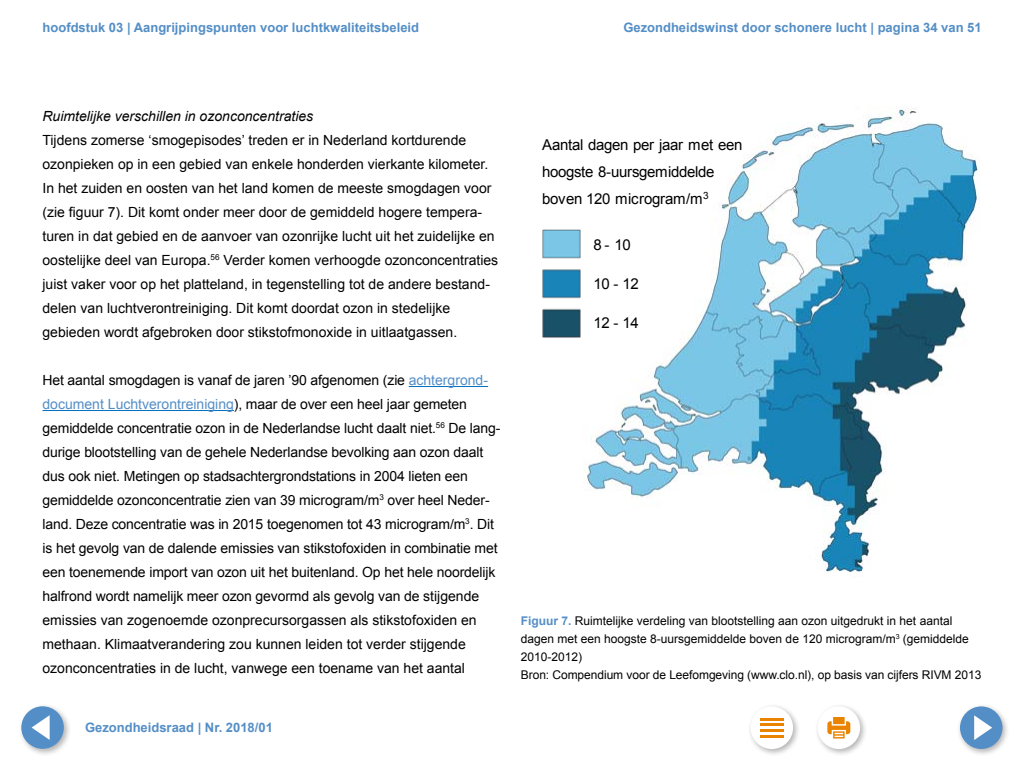
<style>
.page{position:relative;width:1024px;height:768px;background:#fff}
.page>*{position:absolute;margin:0;border:0;box-sizing:border-box;transform-origin:0 0}
.t1{font:15px/27px "Arial";letter-spacing:-.025em;color:#000}
.t2{font:14px/24px "Arial";color:#000}
.t3{font:italic 14px "Arial";color:#000}
.t4{font:700 13px "Arial";color:#548ec6}
.t5{font:12px/18px "Arial";color:#000}
.s1{color:#548ec6}
.s2{font-weight:700;color:#548ec6}
</style>
<div class="page">
<hr style="left:409px;top:386px;width:79px;height:1px;background:#0070c0">
<hr style="left:43px;top:410px;width:191px;height:1px;background:#0070c0">
<img style="left:583px;top:107px;width:395px;height:465px">
<div style="left:579px;top:96px;width:129px;height:36px;background:#fff"></div>
<img style="left:542px;top:222px;width:51px;height:127px">
<div style="left:814px;top:703px;width:53px;height:53px;background:#000;opacity:.3"></div>
<div style="left:818px;top:707px;width:42px;height:42px;background:#fff;border-radius:50%"></div>
<svg style="left:827px;top:717px;width:23px;height:22px"></svg>
<div style="left:747px;top:703px;width:53px;height:53px;background:#000;opacity:.3"></div>
<div style="left:751px;top:707px;width:42px;height:42px;background:#fff;border-radius:50%"></div>
<hr style="left:760px;top:718px;width:24px;height:2px;background:#e98300">
<hr style="left:760px;top:724px;width:24px;height:2px;background:#e98300">
<hr style="left:760px;top:730px;width:24px;height:2px;background:#e98300">
<hr style="left:760px;top:735px;width:24px;height:2px;background:#e98300">
<div style="left:18px;top:703px;width:53px;height:53px;background:#000;opacity:.3"></div>
<div style="left:21px;top:706px;width:43px;height:43px;background:#548ec6;border-radius:50%"></div>
<svg style="left:32px;top:715px;width:18px;height:25px"></svg>
<div style="left:957px;top:703px;width:53px;height:53px;background:#000;opacity:.3"></div>
<div style="left:960px;top:706px;width:43px;height:43px;background:#548ec6;border-radius:50%"></div>
<svg style="left:974px;top:715px;width:18px;height:25px"></svg>
<p class="t4" style="left:43px;top:19px;width:378px">hoofdstuk 03 | Aangrijpingspunten voor luchtkwaliteitsbeleid</p>
<p class="t4" style="left:623px;top:19px;width:360px">Gezondheidswinst door schonere lucht | pagina 34 van 51</p>
<p class="t3" style="left:43px;top:107px;width:272px">Ruimtelijke verschillen in ozonconcentraties</p>
<p class="t2" style="left:43px;top:128px;width:457px">Tijdens zomerse ‘smogepisodes’ treden er in Nederland kortdurende ozonpieken op in een gebied van enkele honderden vierkante kilometer.<br>In het zuiden en oosten van het land komen de meeste smogdagen voor (zie figuur 7). Dit komt onder meer door de gemiddeld hogere tempera&shy;turen in dat gebied en de aanvoer van ozonrijke lucht uit het zuidelijke en oostelijke deel van Europa.<sup>56</sup> Verder komen verhoogde ozonconcentraties juist vaker voor op het platteland, in tegenstelling tot de andere bestand&shy;delen van luchtverontreiniging. Dit komt doordat ozon in stedelijke gebieden wordt afgebroken door stikstofmonoxide in uitlaatgassen.</p>
<p class="t2" style="left:43px;top:368px;width:460px">Het aantal smogdagen is vanaf de jaren ’90 afgenomen (zie <span class="s1">achtergrond&shy;document Luchtverontreiniging</span>), maar de over een heel jaar gemeten gemiddelde concentratie ozon in de Nederlandse lucht daalt niet.<sup>56</sup> De lang&shy;durige blootstelling van de gehele Nederlandse bevolking aan ozon daalt dus ook niet. Metingen op stadsachtergrondstations in 2004 lieten een gemiddelde ozonconcentratie zien van 39 microgram/m<sup>3</sup> over heel Neder&shy;land. Deze concentratie was in 2015 toegenomen tot 43 microgram/m<sup>3</sup>. Dit is het gevolg van de dalende emissies van stikstofoxiden in combinatie met een toenemende import van ozon uit het buitenland. Op het hele noordelijk halfrond wordt namelijk meer ozon gevormd als gevolg van de stijgende emissies van zogenoemde ozonprecursorgassen als stikstofoxiden en methaan. Klimaatverandering zou kunnen leiden tot verder stijgende ozonconcentraties in de lucht, vanwege een toename van het aantal</p>
<p class="t4" style="left:85px;top:719px;width:189px">Gezondheidsraad | Nr. 2018/01</p>
<p class="t1" style="left:542px;top:131px;width:202px">Aantal dagen per jaar met een hoogste 8-uursgemiddelde boven 120 microgram/m<sup>3</sup></p>
<p class="t1" style="left:594px;top:231px;width:39px">8 - 10</p>
<p class="t1" style="left:594px;top:270px;width:47px">10 - 12</p>
<p class="t1" style="left:594px;top:309px;width:47px">12 - 14</p>
<p class="t5" style="left:521px;top:612px;width:462px"><span class="s2">Figuur 7.</span> Ruimtelijke verdeling van blootstelling aan ozon uitgedrukt in het aantal dagen met een hoogste 8-uursgemiddelde boven de 120 microgram/m<sup>3</sup> (gemiddelde 2010-2012)<br>Bron: Compendium voor de Leefomgeving (www.clo.nl), op basis van cijfers RIVM 2013</p>
</div>
